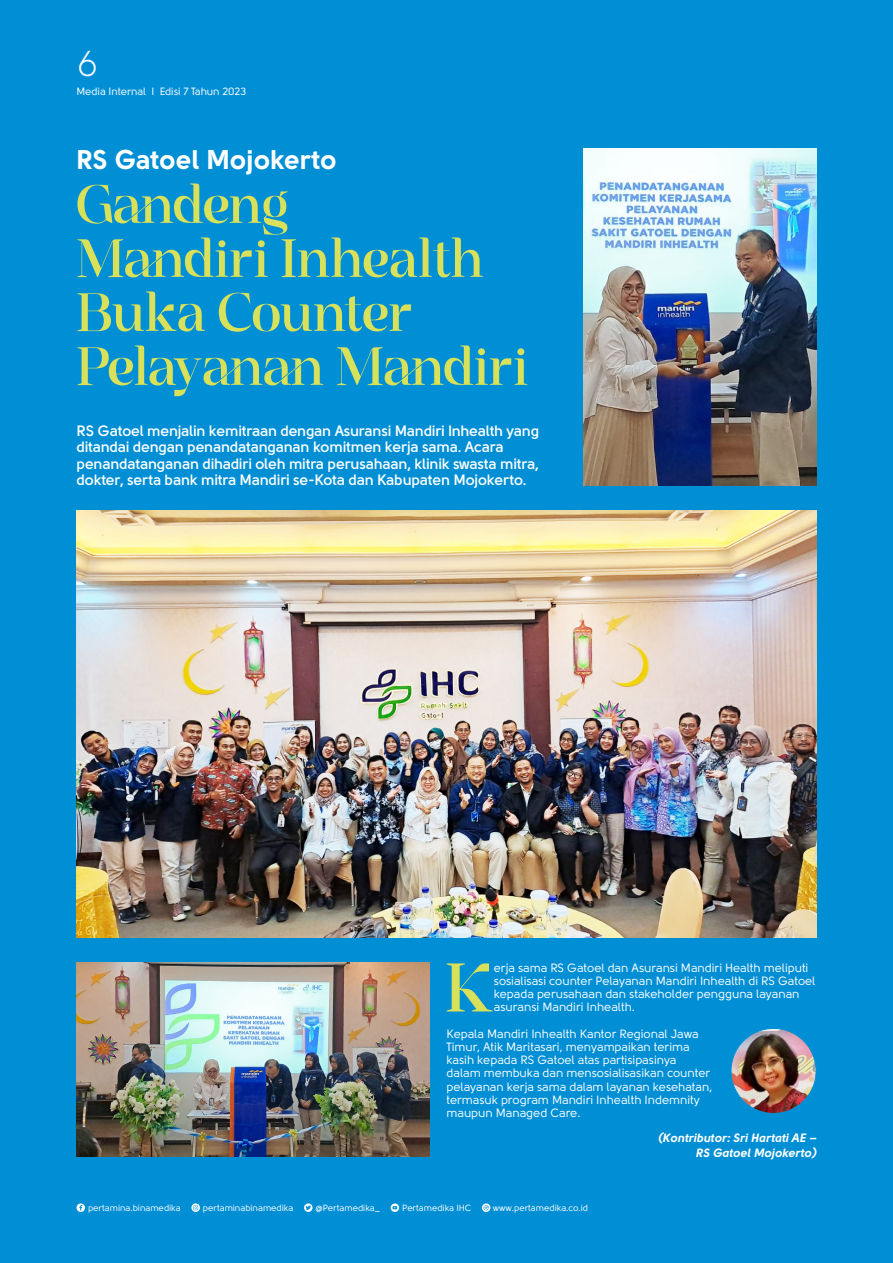
<style>
.page{position:relative;width:893px;height:1263px;background:#008fd5}
.page>*{position:absolute;margin:0;border:0;box-sizing:border-box;transform-origin:0 0}
.t1{font:68.55px "Sangira";color:#d8e159}
.t2{font:54px/54px "Sangira";color:#d8e159}
.t3{font:36px "Solomon Sans Book";color:#fff}
.t4{font:27px "Solomon Sans Bold";color:#fff}
.t5{font:700 15px/16.5px "Solomon Sans Semi";letter-spacing:-.02em;color:#fff}
.t6{font:12px/13.2px "Solomon";color:#fff}
.t7{font:12px/14.4px "Solomon Sans Bold Italic";color:#fff;text-align:right}
.t8{font:10.5px "Solomon";color:#fff}
.t9{font:9px "Solomon";color:#fff}
</style>
<div class="page">
<img style="left:77px;top:963px;width:352px;height:194px">
<img style="left:584px;top:149px;width:232px;height:336px">
<img style="left:77px;top:510px;width:739px;height:428px">
<img style="left:731px;top:1028px;width:85px;height:85px;border-radius:43px">
<svg style="left:191px;top:1203px;width:9px;height:9px"></svg>
<svg style="left:77px;top:1203px;width:8px;height:9px"></svg>
<svg style="left:482px;top:1203px;width:8px;height:9px"></svg>
<svg style="left:391px;top:1203px;width:8px;height:9px"></svg>
<svg style="left:304px;top:1203px;width:9px;height:9px"></svg>
<h3 class="t3" style="left:77px;top:44px;width:23px">6</h3>
<p class="t8" style="left:77px;top:85px;width:171px">Media Internal I Edisi 7 Tahun 2023</p>
<h3 class="t4" style="left:77px;top:144px;width:262px">RS Gatoel Mojokerto</h3>
<h2 class="t2" style="left:77px;top:178px;width:453px">Gandeng<br>Mandiri Inhealth<br>Buka Counter<br>Pelayanan Mandiri</h2>
<p class="t5" style="left:77px;top:422px;width:464px">RS Gatoel menjalin kemitraan dengan Asuransi Mandiri Inhealth yang ditandai dengan penandatanganan komitmen kerja sama. Acara penandatanganan dihadiri oleh mitra perusahaan, klinik swasta mitra, dokter, serta bank mitra Mandiri se-Kota dan Kabupaten Mojokerto.</p>
<h1 class="t1" style="left:445px;top:950px;width:50px">K</h1>
<p class="t6" style="left:494px;top:961px;width:323px">erja sama RS Gatoel dan Asuransi Mandiri Health meliputi sosialisasi counter Pelayanan Mandiri Inhealth di RS Gatoel kepada perusahaan dan stakeholder pengguna layanan asuransi Mandiri Inhealth.</p>
<p class="t6" style="left:446px;top:1027px;width:267px">Kepala Mandiri Inhealth Kantor Regional Jawa Timur, Atik Maritasari, menyampaikan terima kasih kepada RS Gatoel atas partisipasinya dalam membuka dan mensosialisasikan counter pelayanan kerja sama dalam layanan kesehatan, termasuk program Mandiri Inhealth Indemnity maupun Managed Care.</p>
<p class="t9" style="left:88px;top:1203px;width:94px">pertamina.binamedika</p>
<p class="t9" style="left:203px;top:1203px;width:92px">pertaminabinamedika</p>
<p class="t9" style="left:316px;top:1203px;width:66px">@Pertamedika_</p>
<p class="t9" style="left:402px;top:1203px;width:71px">Pertamedika IHC</p>
<p class="t9" style="left:493px;top:1203px;width:97px">www.pertamedika.co.id</p>
<p class="t7" style="left:658px;top:1131px;width:160px">(Kontributor: Sri Hartati AE –<br>RS Gatoel Mojokerto)</p>
</div>
